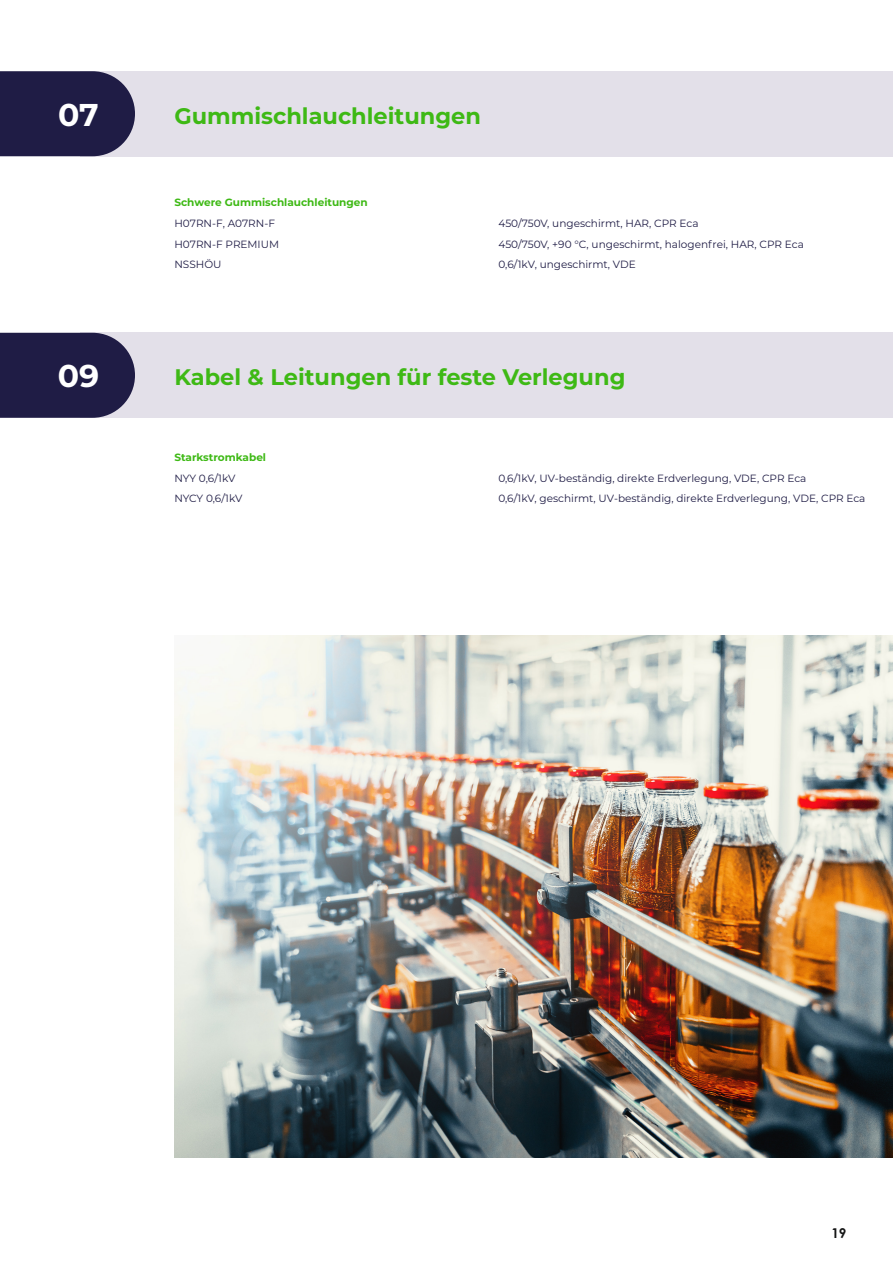
<style>
.page{position:relative;width:893px;height:1263px;background:#fff}
.page>*{position:absolute;margin:0;border:0;box-sizing:border-box;transform-origin:0 0}
.t1{font:700 31.5px "Montserrat";color:#fff}
.t2{font:700 22.5px "Montserrat";color:#3eb915}
.t3{font:700 13.5px "Century Gothic";color:#151616}
.t4{font:10.5px "Montserrat";color:#1f1c45}
.t5{font:700 10.5px "Montserrat";color:#3eb915}
</style>
<div class="page">
<div style="left:81px;top:71px;width:812px;height:85px;background:#e3e0e9"></div>
<svg style="left:0;top:71px;width:135px;height:85px;background:#2c2950"></svg>
<div style="left:81px;top:333px;width:812px;height:85px;background:#e3e0e9"></div>
<svg style="left:0;top:333px;width:135px;height:85px;background:#2c2950"></svg>
<img style="left:174px;top:636px;width:719px;height:521px">
<h1 class="t1" style="left:58px;top:92px;width:42px">07</h1>
<h2 class="t2" style="left:174px;top:99px;width:308px">Gummischlauchleitungen</h2>
<p class="t5" style="left:174px;top:195px;width:195px">Schwere Gummischlauchleitungen</p>
<p class="t4" style="left:174px;top:216px;width:102px">H07RN-F, A07RN-F</p>
<p class="t4" style="left:498px;top:216px;width:202px">450/750V, ungeschirmt, HAR, CPR Eca</p>
<p class="t4" style="left:174px;top:237px;width:106px">H07RN-F PREMIUM</p>
<p class="t4" style="left:498px;top:237px;width:307px">450/750V, +90 °C, ungeschirmt, halogenfrei, HAR, CPR Eca</p>
<p class="t4" style="left:174px;top:257px;width:49px">NSSHÖU</p>
<p class="t4" style="left:498px;top:257px;width:139px">0,6/1kV, ungeschirmt, VDE</p>
<h1 class="t1" style="left:58px;top:353px;width:43px">09</h1>
<h2 class="t2" style="left:174px;top:361px;width:452px">Kabel &amp; Leitungen fü r feste Verlegung</h2>
<p class="t5" style="left:174px;top:450px;width:93px">Starkstromkabel</p>
<p class="t4" style="left:174px;top:471px;width:63px">NYY 0,6/1kV</p>
<p class="t4" style="left:498px;top:471px;width:310px">0,6/1kV, UV-beständig, direkte Erdverlegung, VDE, CPR Eca</p>
<p class="t4" style="left:174px;top:491px;width:70px">NYCY 0,6/1kV</p>
<p class="t4" style="left:498px;top:491px;width:369px">0,6/1kV, geschirmt, UV-beständig, direkte Erdverlegung, VDE, CPR Eca</p>
<p class="t3" style="left:831px;top:1222px;width:17px">19</p>
</div>
